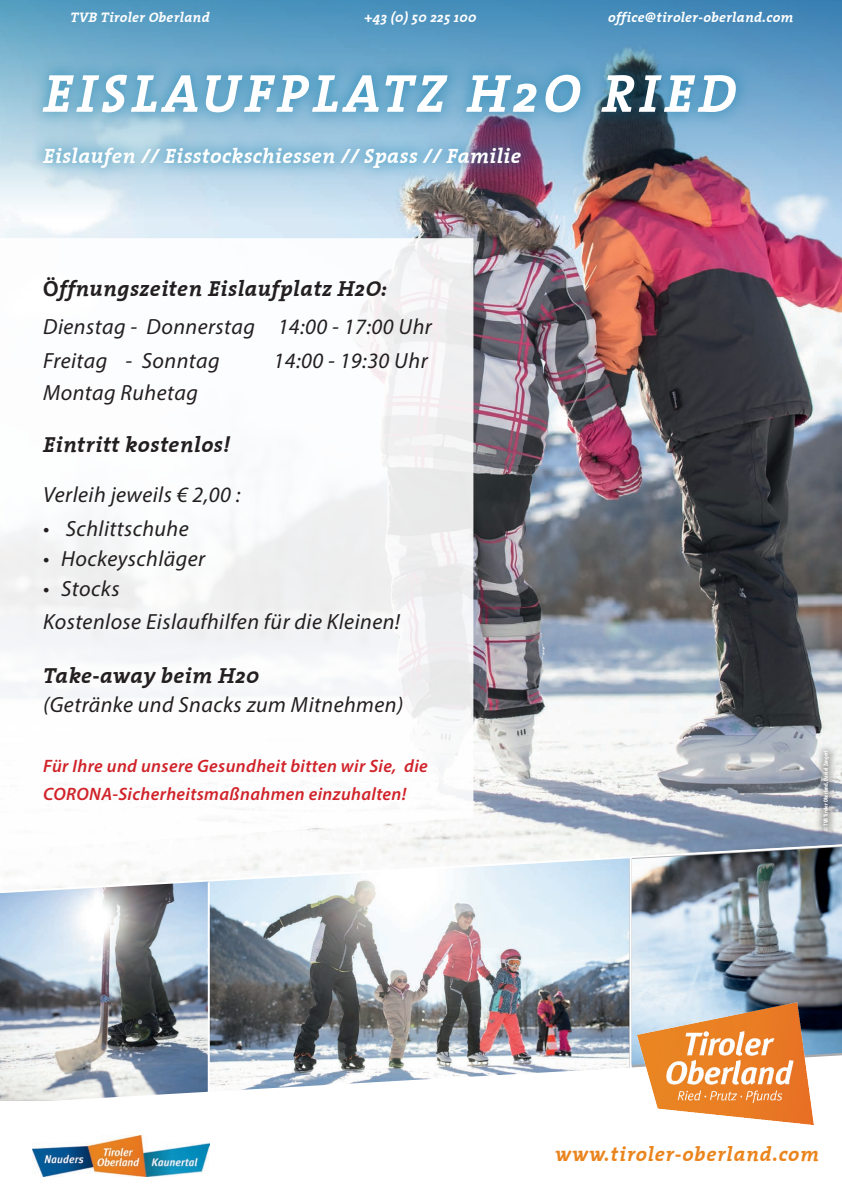
<style>
.page{position:relative;width:842px;height:1191px;background:#fff}
.page>*{position:absolute;margin:0;border:0;box-sizing:border-box;transform-origin:0 0}
.t1{font:italic 700 54px "The Serif";letter-spacing:.09em;color:#fff}
.t2{font:italic 22px/34.2px "Myriad Pro";letter-spacing:.02em;color:#231f20}
.t3{font:italic 700 22px "The Serif";letter-spacing:.02em;color:#231f20}
.t4{font:italic 700 21px "The Serif";letter-spacing:.02em;color:#fff}
.t5{font:italic 700 20.5px "The Serif";letter-spacing:.04em;color:#ea841d}
.t6{font:italic 600 18px/28.2px "Myriad Pro";letter-spacing:.02em;color:#d1232a}
.t7{font:italic 700 14px "The Serif";letter-spacing:.02em;color:#fff}
.t8{font:700 condensed 6px "Myriad Pro";color:#fff}
.s1{font-style:normal}
</style>
<div class="page">
<img style="left:473px;top:238px;width:369px;height:604px">
<svg style="left:0;top:238px;width:473px;height:604px"></svg>
<img style="left:0;top:0;width:842px;height:238px">
<img style="left:0;top:895px;width:208px;height:160px">
<img style="left:210px;top:895px;width:419px;height:160px">
<svg style="left:0;top:1055px;width:814px;height:98px"></svg>
<svg style="left:0;top:842px;width:842px;height:53px"></svg>
<hr style="left:630px;top:857px;width:2px;height:212px;background:#fff">
<hr style="left:208px;top:882px;width:2px;height:232px;background:#fff">
<div style="left:28px;top:59px;width:723px;height:69px;background:#0077a8;opacity:.6"></div>
<div style="left:29px;top:133px;width:506px;height:50px;background:#0077a8;opacity:.6"></div>
<div style="left:815px;top:741px;width:23px;height:98px;background:#231f20;opacity:.75"></div>
<img style="left:33px;top:1135px;width:177px;height:42px">
<img style="left:632px;top:847px;width:210px;height:218px">
<img style="left:638px;top:1002px;width:175px;height:122px">
<p class="t7" style="left:70px;top:5px;width:141px">TVB Tiroler Oberland</p>
<p class="t7" style="left:364px;top:5px;width:113px">+43 (0) 50 225 100</p>
<p class="t7" style="left:608px;top:5px;width:187px">office@tiroler-oberland.com</p>
<h1 class="t1" style="left:43px;top:48px;width:694px">EISLAUFPLATZ H2O RIED</h1>
<p class="t4" style="left:43px;top:138px;width:479px">Eislaufen // Eisstockschiessen // Spass // Familie</p>
<p class="t3" style="left:43px;top:270px;width:345px"><span class="s1">Ö</span>ffnungszeiten Eislaufplatz H2O:</p>
<p class="t2" style="left:43px;top:309px;width:390px">Dienstag - Donnerstag 14:00 - 17:00 Uhr<br>Freitag - Sonntag</p>
<p class="t2" style="left:273px;top:343px;width:156px">14:00 - 19:30 Uhr</p>
<p class="t2" style="left:43px;top:375px;width:156px">Montag Ruhetag</p>
<p class="t3" style="left:43px;top:426px;width:188px">Eintritt kostenlos!</p>
<p class="t2" style="left:43px;top:477px;width:199px">Verleih jeweils € 2,00 :</p>
<p class="t2" style="left:43px;top:511px;width:147px">• Schlittschuhe</p>
<p class="t2" style="left:43px;top:541px;width:164px">• Hockeyschläger</p>
<p class="t2" style="left:43px;top:572px;width:358px;line-height:32.2px">• Stocks<br>Kostenlose Eislaufhilfen für die Kleinen!</p>
<p class="t3" style="left:43px;top:657px;width:218px">Take-away beim H20</p>
<p class="t2" style="left:43px;top:687px;width:362px">(Getränke und Snacks zum Mitnehmen)</p>
<p class="t6" style="left:43px;top:751px;width:386px">Für Ihre und unsere Gesundheit bitten wir Sie, die<br>CORONA-Sicherheitsmaßnahmen einzuhalten!</p>
<p class="t8" style="left:822px;top:831px;width:82px;rotate:-90deg">© TVB Tiroler Oberland, Daniel Zangerl</p>
<p class="t5" style="left:555px;top:1136px;width:266px">www.tiroler-oberland.com</p>
</div>
